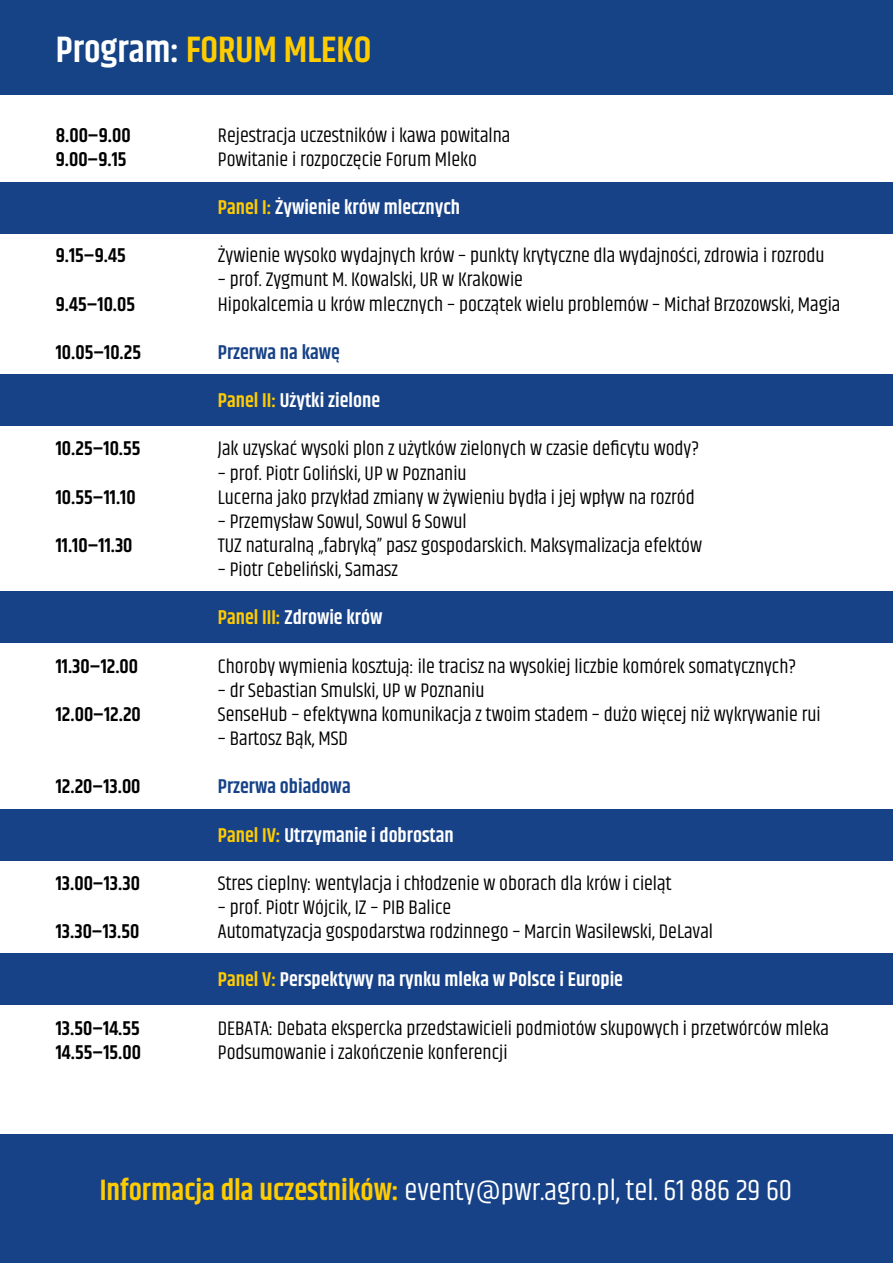
<style>
.page{position:relative;width:893px;height:1263px;background:#fff}
.page>*{position:absolute;margin:0;border:0;box-sizing:border-box;transform-origin:0 0}
.t1{font:600 37.05px "Khand";color:#fc0}
.t2{font:29.7px "Khand";color:#fff}
.t3{font:20.1px/24.2px "Khand";color:#000}
.t4{font:600 20.1px/24.2px "Khand";color:#000}
.t5{font:600 20.1px "Khand";color:#fff}
.t6{font:600 20.1px "Khand";color:#174288}
.s1{color:#fff}
.s2{color:#fc0}
.s3{font-weight:600;color:#fc0}
</style>
<div class="page">
<div style="left:0;top:182px;width:893px;height:51px;background:#174288"></div>
<div style="left:0;top:592px;width:893px;height:51px;background:#174288"></div>
<div style="left:0;top:809px;width:893px;height:51px;background:#174288"></div>
<div style="left:0;top:953px;width:893px;height:51px;background:#174288"></div>
<div style="left:0;top:374px;width:893px;height:51px;background:#174288"></div>
<div style="left:0;top:1135px;width:893px;height:128px;background:#174288"></div>
<div style="left:0;top:0;width:893px;height:94px;background:#154386"></div>
<h1 class="t1" style="left:56px;top:25px;width:317px"><span class="s1">Program:</span> FORUM MLEKO</h1>
<p class="t4" style="left:56px;top:124px;width:76px">8.00–9.00<br>9.00–9.15</p>
<p class="t4" style="left:56px;top:245px;width:71px">9.15–9.45</p>
<p class="t4" style="left:56px;top:293px;width:81px">9.45–10.05</p>
<p class="t4" style="left:56px;top:341px;width:87px">10.05–10.25</p>
<p class="t4" style="left:56px;top:438px;width:86px">10.25–10.55</p>
<p class="t4" style="left:56px;top:486px;width:81px">10.55–11.10</p>
<p class="t4" style="left:56px;top:534px;width:78px">11.10–11.30</p>
<p class="t4" style="left:56px;top:655px;width:84px">11.30–12.00</p>
<p class="t4" style="left:56px;top:703px;width:87px">12.00–12.20</p>
<p class="t4" style="left:56px;top:776px;width:86px">12.20–13.00</p>
<p class="t4" style="left:56px;top:872px;width:86px">13.00–13.30</p>
<p class="t4" style="left:56px;top:920px;width:85px">13.30–13.50</p>
<p class="t4" style="left:56px;top:1017px;width:87px">13.50–14.55<br>14.55–15.00</p>
<p class="t3" style="left:218px;top:124px;width:294px">Rejestracja uczestników i kawa powitalna<br>Powitanie i rozpoczęcie Forum Mleko</p>
<p class="t5" style="left:218px;top:194px;width:244px"><span class="s2">Panel I:</span> Żywienie krów mlecznych</p>
<p class="t3" style="left:218px;top:245px;width:608px">Żywienie wysoko wydajnych krów – punkty krytyczne dla wydajności, zdrowia i rozrodu</p>
<p class="t3" style="left:218px;top:269px;width:624px">– prof. Zygmunt M. Kowalski, UR w Krakowie<br>Hipokalcemia u krów mlecznych – początek wielu problemów – Michał Brzozowski, Magia</p>
<p class="t6" style="left:218px;top:339px;width:124px">Przerwa na kawę</p>
<p class="t5" style="left:218px;top:387px;width:164px"><span class="s2">Panel II:</span> Użytki zielone</p>
<p class="t3" style="left:218px;top:438px;width:483px">Jak uzyskać wysoki plon z użytków zielonych w czasie deficytu wody?</p>
<p class="t3" style="left:218px;top:462px;width:478px">– prof. Piotr Goliński, UP w Poznaniu<br>Lucerna jako przykład zmiany w żywieniu bydła i jej wpływ na rozród</p>
<p class="t3" style="left:218px;top:510px;width:486px">– Przemysław Sowul, Sowul &amp; Sowul<br>TUZ naturalną „fabryką” pasz gospodarskich. Maksymalizacja efektów</p>
<p class="t3" style="left:218px;top:559px;width:182px">– Piotr Cebeliński, Samasz</p>
<p class="t5" style="left:218px;top:604px;width:166px"><span class="s2">Panel III:</span> Zdrowie krów</p>
<p class="t3" style="left:218px;top:655px;width:580px">Choroby wymienia kosztują: ile tracisz na wysokiej liczbie komórek somatycznych?</p>
<p class="t3" style="left:218px;top:679px;width:604px">– dr Sebastian Smulski, UP w Poznaniu<br>SenseHub – efektywna komunikacja z twoim stadem – dużo więcej niż wykrywanie rui</p>
<p class="t3" style="left:218px;top:727px;width:132px">– Bartosz Bąk, MSD</p>
<p class="t6" style="left:218px;top:773px;width:134px">Przerwa obiadowa</p>
<p class="t5" style="left:218px;top:821px;width:237px"><span class="s2">Panel IV:</span> Utrzymanie i dobrostan</p>
<p class="t3" style="left:218px;top:872px;width:455px">Stres cieplny: wentylacja i chłodzenie w oborach dla krów i cieląt</p>
<p class="t3" style="left:218px;top:896px;width:497px">– prof. Piotr Wójcik, IZ – PIB Balice<br>Automatyzacja gospodarstwa rodzinnego – Marcin Wasilewski, DeLaval</p>
<p class="t5" style="left:218px;top:966px;width:407px"><span class="s2">Panel V:</span> Perspektywy na rynku mleka w Polsce i Europie</p>
<p class="t3" style="left:218px;top:1017px;width:613px">DEBATA: Debata ekspercka przedstawicieli podmiotów skupowych i przetwórców mleka<br>Podsumowanie i zakończenie konferencji</p>
<h2 class="t2" style="left:100px;top:1172px;width:694px"><span class="s3">Informacja dla uczestników:</span> eventy@pwr.agro.pl, tel. 61 886 29 60</h2>
</div>
